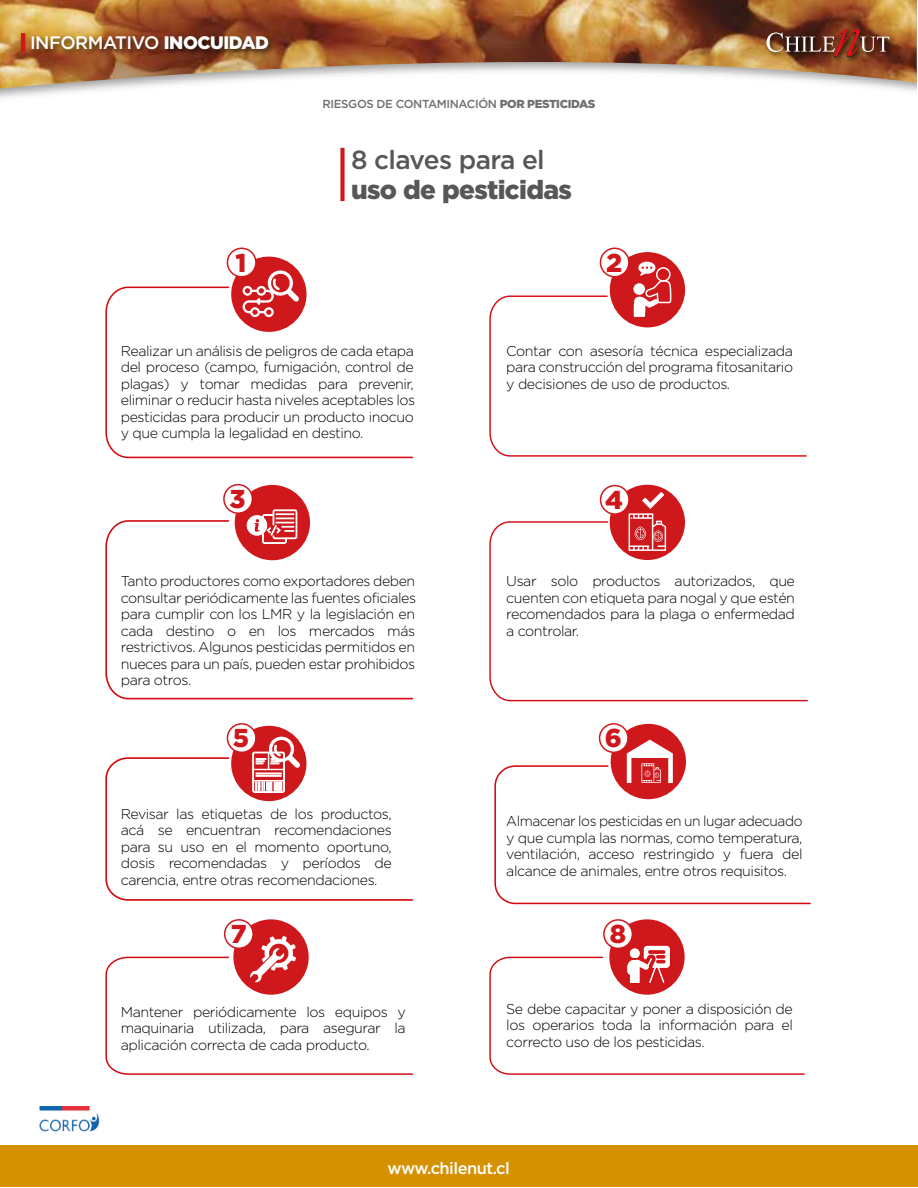
<style>
.page{position:relative;width:918px;height:1188px;background:#fff}
.page>*{position:absolute;margin:0;border:0;box-sizing:border-box;transform-origin:0 0}
.t1{font:900 26.25px "Gotham";letter-spacing:-.025em;color:#575756}
.t2{font:500 26.25px "Gotham";letter-spacing:-.025em;color:#575756}
.t3{font:900 25.8px "Gotham";color:#cf181b}
.t4{font:500 18px "Gotham";letter-spacing:-.025em;color:#fff}
.t5{font:500 16.5px "Gotham";letter-spacing:-.03em;color:#fff}
.t6{font:300 14.25px/16.5px "Gotham";letter-spacing:-.03em;color:#000;text-align:justify}
.t7{font:500 11.55px "Gotham";letter-spacing:-.03em;color:#706f6f}
.s1{font-weight:900}
</style>
<div class="page">
<svg style="left:105px;top:286px;width:309px;height:173px"></svg>
<svg style="left:105px;top:519px;width:309px;height:181px"></svg>
<svg style="left:489px;top:521px;width:319px;height:181px"></svg>
<svg style="left:105px;top:756px;width:309px;height:145px"></svg>
<svg style="left:494px;top:765px;width:317px;height:140px"></svg>
<svg style="left:489px;top:295px;width:318px;height:162px"></svg>
<div style="left:0;top:1146px;width:917px;height:41px;background:#d59100"></div>
<img style="left:0;top:0;width:917px;height:89px">
<img style="left:26px;top:30px;width:252px;height:33px">
<img style="left:762px;top:25px;width:136px;height:41px">
<svg style="left:767px;top:29px;width:122px;height:28px;background:#794533"></svg>
<hr style="left:21px;top:33px;width:4px;height:19px;background:#cf181b">
<div style="left:231px;top:257px;width:76px;height:75px;background:#cf181b;border-radius:50%"></div>
<div style="left:227px;top:248px;width:29px;height:29px;background:#fff;border-radius:50%"></div>
<div style="left:227px;top:248px;width:30px;height:29px;border:2px solid #cf181b;border-radius:50%"></div>
<svg style="left:242px;top:269px;width:57px;height:48px"></svg>
<div style="left:235px;top:485px;width:75px;height:75px;background:#cf181b;border-radius:50%"></div>
<div style="left:224px;top:485px;width:28px;height:28px;background:#fff;border-radius:50%"></div>
<div style="left:223px;top:484px;width:30px;height:30px;border:2px solid #cf181b;border-radius:50%"></div>
<svg style="left:247px;top:509px;width:51px;height:35px"></svg>
<div style="left:610px;top:485px;width:75px;height:75px;background:#cf181b;border-radius:50%"></div>
<div style="left:601px;top:486px;width:28px;height:28px;background:#fff;border-radius:50%"></div>
<div style="left:600px;top:485px;width:30px;height:30px;border:2px solid #cf181b;border-radius:50%"></div>
<svg style="left:629px;top:489px;width:38px;height:62px"></svg>
<div style="left:231px;top:726px;width:76px;height:75px;background:#cf181b;border-radius:50%"></div>
<div style="left:227px;top:724px;width:29px;height:28px;background:#fff;border-radius:50%"></div>
<div style="left:227px;top:723px;width:30px;height:30px;border:2px solid #cf181b;border-radius:50%"></div>
<svg style="left:252px;top:735px;width:48px;height:58px"></svg>
<div style="left:611px;top:724px;width:75px;height:75px;background:#cf181b;border-radius:50%"></div>
<div style="left:600px;top:724px;width:28px;height:28px;background:#fff;border-radius:50%"></div>
<div style="left:599px;top:723px;width:30px;height:30px;border:2px solid #cf181b;border-radius:50%"></div>
<svg style="left:627px;top:740px;width:46px;height:43px"></svg>
<div style="left:233px;top:919px;width:76px;height:76px;background:#cf181b;border-radius:50%"></div>
<div style="left:225px;top:920px;width:28px;height:28px;background:#fff;border-radius:50%"></div>
<div style="left:224px;top:919px;width:30px;height:30px;border:2px solid #cf181b;border-radius:50%"></div>
<svg style="left:105px;top:936px;width:309px;height:139px"></svg>
<div style="left:609px;top:919px;width:76px;height:76px;background:#cf181b;border-radius:50%"></div>
<div style="left:604px;top:920px;width:28px;height:28px;background:#fff;border-radius:50%"></div>
<div style="left:603px;top:919px;width:30px;height:30px;border:2px solid #cf181b;border-radius:50%"></div>
<svg style="left:489px;top:945px;width:316px;height:130px"></svg>
<img style="left:39px;top:1107px;width:61px;height:25px">
<div style="left:610px;top:252px;width:75px;height:75px;background:#cf181b;border-radius:50%"></div>
<div style="left:600px;top:248px;width:29px;height:29px;background:#fff;border-radius:50%"></div>
<div style="left:600px;top:248px;width:30px;height:29px;border:2px solid #cf181b;border-radius:50%"></div>
<svg style="left:633px;top:262px;width:39px;height:55px"></svg>
<div style="left:633px;top:283px;width:12px;height:12px;background:#fff;border-radius:50%"></div>
<p class="t4" style="left:30px;top:31px;width:241px">INFORMATIVO <span class="s1">INOCUIDAD</span></p>
<h2 class="t3" style="left:236px;top:248px;width:12px">1</h2>
<p class="t7" style="left:323px;top:97px;width:274px">RIESGOS DE CONTAMINACIÓN <span class="s1">POR PESTICIDAS</span></p>
<h1 class="t2" style="left:351px;top:142px;width:195px">8 claves para el</h1>
<h1 class="t1" style="left:351px;top:175px;width:223px">uso de pesticidas</h1>
<h2 class="t3" style="left:606px;top:248px;width:18px">2</h2>
<p class="t6" style="left:121px;top:342px;width:296px">Realizar un análisis de peligros de cada etapa del proceso (campo, fumigación, control de plagas) y tomar medidas para prevenir, eliminar o reducir hasta niveles aceptables los pesticidas para producir un producto inocuo y que cumpla la legalidad en destino.</p>
<p class="t6" style="left:506px;top:342px;width:288px">Contar con asesoría técnica especializada para construcción del programa fitosanitario y decisiones de uso de productos.</p>
<h2 class="t3" style="left:230px;top:484px;width:18px">3</h2>
<h2 class="t3" style="left:605px;top:485px;width:19px">4</h2>
<p class="t6" style="left:121px;top:573px;width:297px">Tanto productores como exportadores deben consultar periódicamente las fuentes oficiales para cumplir con los LMR y la legislación en cada destino o en los mercados más restrictivos. Algunos pesticidas permitidos en nueces para un país, pueden estar prohibidos para otros.</p>
<p class="t6" style="left:506px;top:573px;width:290px">Usar solo productos autorizados, que cuenten con etiqueta para nogal y que estén recomendados para la plaga o enfermedad a controlar.</p>
<h2 class="t3" style="left:233px;top:723px;width:18px">5</h2>
<h2 class="t3" style="left:605px;top:723px;width:19px">6</h2>
<p class="t6" style="left:121px;top:805px;width:272px">Revisar las etiquetas de los productos, acá se encuentran recomendaciones para su uso en el momento oportuno, dosis recomendadas y períodos de carencia, entre otras recomendaciones.</p>
<p class="t6" style="left:506px;top:813px;width:298px">Almacenar los pesticidas en un lugar adecuado y que cumpla las normas, como temperatura, ventilación, acceso restringido y fuera del alcance de animales, entre otros requisitos.</p>
<h2 class="t3" style="left:231px;top:919px;width:17px">7</h2>
<h2 class="t3" style="left:610px;top:919px;width:18px">8</h2>
<p class="t6" style="left:121px;top:1003px;width:287px">Mantener periódicamente los equipos y maquinaria utilizada, para asegurar la aplicación correcta de cada producto.</p>
<p class="t6" style="left:506px;top:1000px;width:288px">Se debe capacitar y poner a disposición de los operarios toda la información para el correcto uso de los pesticidas.</p>
<p class="t5" style="left:388px;top:1157px;width:124px">www.chilenut.cl</p>
</div>
